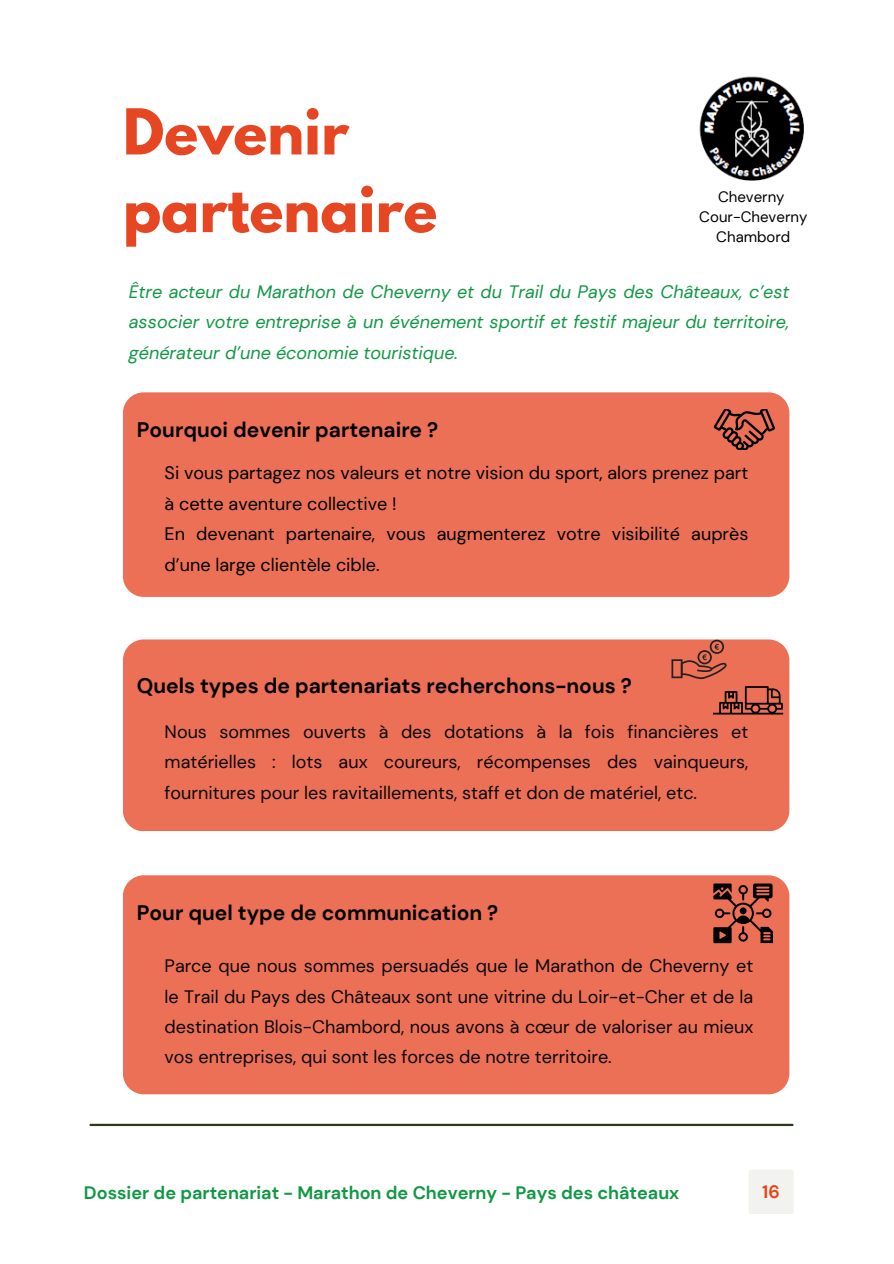
<style>
.page{position:relative;width:894px;height:1264px;background:#fff}
.page>*{position:absolute;margin:0;border:0;box-sizing:border-box;transform-origin:0 0}
.t1{font:700 55.95px/77.7px "League Spartan";color:#e74622}
.t2{font:700 21px "DM Sans";color:#000}
.t3{font:18px/30.3px "DM Sans";color:#0a070c;text-align:justify}
.t4{font:18px/30.3px "DM Sans";color:#000}
.t5{font:italic 18px/30.3px "DM Sans";color:#119844;text-align:justify}
.t6{font:700 18px "DM Sans";color:#119844}
.t7{font:700 18px "DM Sans";color:#e7451e}
.t8{font:15px "DM Sans";color:#000}
</style>
<div class="page">
<div style="left:748px;top:1169px;width:45px;height:45px;background:#f2f3ee;border-radius:2px"></div>
<hr style="left:90px;top:1123px;width:702px;height:2px;background:#2b391f">
<div style="left:123px;top:392px;width:666px;height:205px;background:#ec7055;border-radius:21px"></div>
<div style="left:123px;top:875px;width:666px;height:219px;background:#ec7055;border-radius:21px"></div>
<img style="left:699px;top:76px;width:105px;height:105px">
<div style="left:123px;top:639px;width:666px;height:192px;background:#ec7055;border-radius:21px"></div>
<svg style="left:713px;top:409px;width:62px;height:41px"></svg>
<svg style="left:713px;top:686px;width:69px;height:28px"></svg>
<svg style="left:671px;top:639px;width:55px;height:40px"></svg>
<svg style="left:713px;top:883px;width:59px;height:60px"></svg>
<p class="t1" style="left:123px;top:100px;width:316px">Devenir partenaire</p>
<h4 class="t5" style="left:129px;top:276px;width:661px">Être acteur du Marathon de Cheverny et du Trail du Pays des Châteaux, c’est associer votre entreprise à un événement sportif et festif majeur du territoire, générateur d’une économie touristique.</h4>
<p class="t8" style="left:717px;top:187px;width:68px">Cheverny</p>
<h4 class="t8" style="left:699px;top:207px;width:109px">Cour-Cheverny</h4>
<h2 class="t8" style="left:716px;top:227px;width:76px">Chambord</h2>
<p class="t2" style="left:137px;top:415px;width:303px">Pourquoi devenir partenaire ?</p>
<p class="t4" style="left:164px;top:458px;width:585px">Si vous partagez nos valeurs et notre vision du sport, alors prenez part à cette aventure collective !<br>En devenant partenaire, vous augmenterez votre visibilité auprès d’une large clientèle cible.</p>
<p class="t2" style="left:137px;top:672px;width:496px">Quels types de partenariats recherchons-nous ?</p>
<h4 class="t3" style="left:164px;top:716px;width:585px">Nous sommes ouverts à des dotations à la fois financières et matérielles : lots aux coureurs, récompenses des vainqueurs, fournitures pour les ravitaillements, staff et don de matériel, etc.</h4>
<h2 class="t2" style="left:137px;top:899px;width:363px">Pour quel type de communication ?</h2>
<p class="t3" style="left:164px;top:950px;width:590px">Parce que nous sommes persuadés que le Marathon de Cheverny et le Trail du Pays des Châteaux sont une vitrine du Loir-et-Cher et de la destination Blois-Chambord, nous avons à cœur de valoriser au mieux vos entreprises, qui sont les forces de notre territoire.</p>
<p class="t6" style="left:84px;top:1180px;width:596px">Dossier de partenariat - Marathon de Cheverny - Pays des châteaux</p>
<h2 class="t7" style="left:762px;top:1179px;width:19px">16</h2>
</div>
